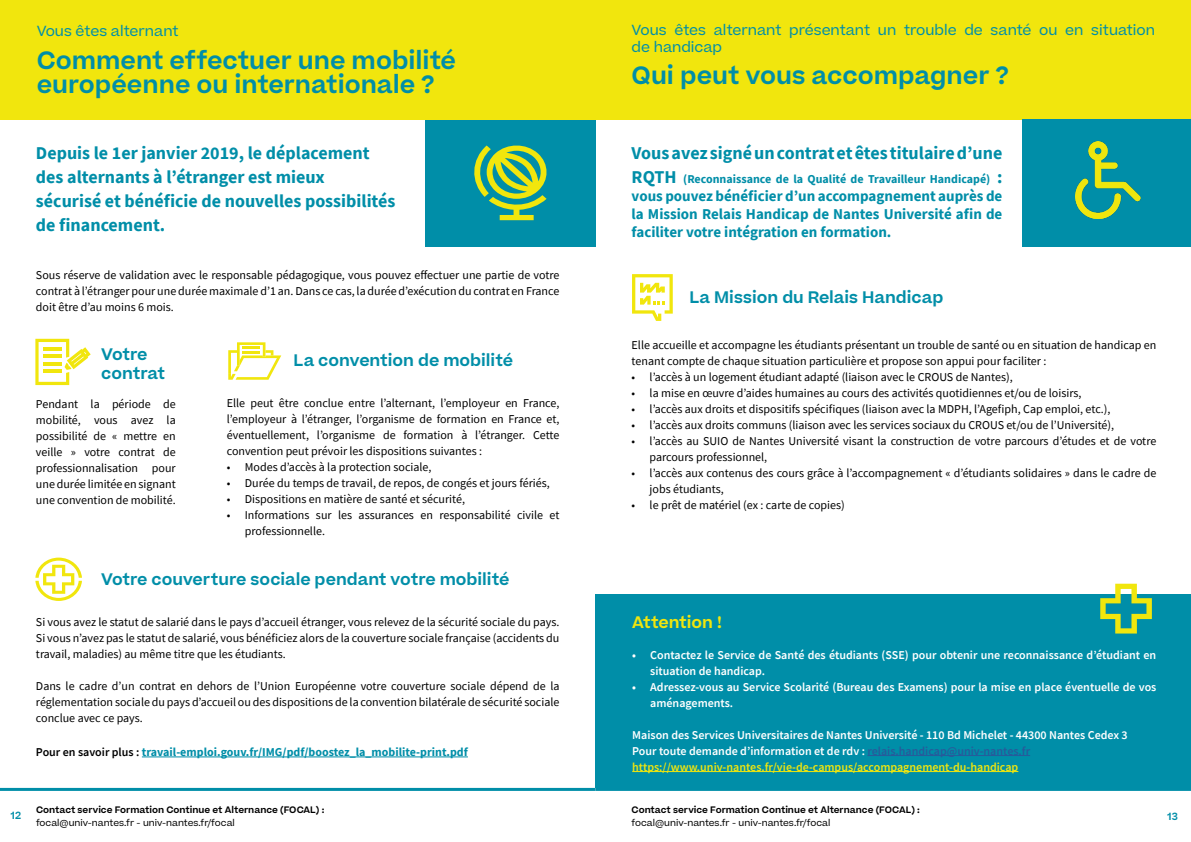
<style>
.page{position:relative;width:1191px;height:842px;background:#fff}
.page>*{position:absolute;margin:0;border:0;box-sizing:border-box;transform-origin:0 0}
.t1{font:600 24px/24px "Beatrice";color:#008ea8}
.t2{font:700 18px/24px "Source Sans Pro";color:#008ea8}
.t3{font:600 16px/19.2px "Beatrice";color:#008ea8}
.t4{font:600 16px "Beatrice";color:#f1e60d}
.t5{font:700 15px/18px "Source Sans Pro";color:#008ea8;text-align:justify}
.t6{font:14px/16.8px "Beatrice";color:#008ea8}
.t7{font:12px/16px "Source Sans Pro";color:#000;text-align:justify}
.t8{font:600 12px/16px "Source Sans Pro";color:#fff}
.t9{font:700 12px "Source Sans Pro";color:#008ea8}
.t10{font:600 10px "Beatrice";color:#008ea8}
.t11{font:600 9px "Beatrice";color:#000}
.t12{font:9px "Beatrice";color:#000}
.s1{font-weight:600;color:#000}
.s2{font-size:18px}
.s3{color:#275b9b}
.s4{color:#f1e60d}
</style>
<div class="page">
<div style="left:425px;top:119px;width:170px;height:128px;background:#008ea8"></div>
<div style="left:0;top:0;width:595px;height:119px;background:#f1e60d"></div>
<hr style="left:0;top:788px;width:595px;height:3px;background:#008ea8">
<div style="left:595px;top:0;width:596px;height:119px;background:#f1e60d"></div>
<svg style="left:474px;top:145px;width:73px;height:75px"></svg>
<hr style="left:595px;top:788px;width:596px;height:3px;background:#008ea8">
<hr style="left:142px;top:757px;width:326px;height:1px;background:#008ea8">
<svg style="left:35px;top:339px;width:56px;height:46px"></svg>
<svg style="left:35px;top:558px;width:47px;height:43px"></svg>
<svg style="left:228px;top:342px;width:53px;height:38px"></svg>
<div style="left:1022px;top:119px;width:169px;height:128px;background:#008ea8"></div>
<div style="left:595px;top:594px;width:596px;height:194px;background:#008ea8"></div>
<hr style="left:867px;top:755px;width:163px;height:1px;background:#275b9b">
<hr style="left:632px;top:771px;width:386px;height:1px;background:#f1e60d">
<img style="left:1075px;top:141px;width:66px;height:78px">
<svg style="left:632px;top:274px;width:41px;height:47px"></svg>
<svg style="left:1100px;top:584px;width:51px;height:49px"></svg>
<p class="t6" style="left:37px;top:23px;width:143px">Vous êtes alternant</p>
<h1 class="t1" style="left:37px;top:48px;width:421px">Comment effectuer une mobilité européenne ou internationale ?</h1>
<h2 class="t2" style="left:36px;top:141px;width:361px">Depuis le 1er janvier 2019, le déplacement des alternants à l’étranger est mieux<br>sécurisé et bénéficie de nouvelles possibilités de financement.</h2>
<p class="t7" style="left:36px;top:267px;width:525px">Sous réserve de validation avec le responsable pédagogique, vous pouvez effectuer une partie de votre contrat à l’étranger pour une durée maximale d’1 an. Dans ce cas, la durée d’exécution du contrat en France doit être d’au moins 6 mois.</p>
<h3 class="t3" style="left:101px;top:344px;width:65px">Votre contrat</h3>
<p class="t7" style="left:36px;top:396px;width:141px">Pendant la période de mobilité, vous avez la possibilité de « mettre en veille » votre contrat de professionnalisation pour une durée limitée en signant une convention de mobilité.</p>
<h3 class="t3" style="left:293px;top:351px;width:221px">La convention de mobilité</h3>
<p class="t7" style="left:227px;top:395px;width:334px">Elle peut être conclue entre l’alternant, l’employeur en France, l’employeur à l’étranger, l’organisme de formation en France et, éventuellement, l’organisme de formation à l’étranger. Cette convention peut prévoir les dispositions suivantes :</p>
<p class="t7" style="left:227px;top:459px;width:206px">• Modes d’accès à la protection sociale,</p>
<p class="t7" style="left:227px;top:475px;width:324px">• Durée du temps de travail, de repos, de congés et jours fériés,</p>
<p class="t7" style="left:227px;top:491px;width:240px">• Dispositions en matière de santé et sécurité,</p>
<p class="t7" style="left:245px;top:507px;width:316px;text-indent:-18px">• Informations sur les assurances en responsabilité civile et professionnelle.</p>
<h3 class="t3" style="left:101px;top:570px;width:409px">Votre couverture sociale pendant votre mobilité</h3>
<p class="t7" style="left:36px;top:614px;width:525px">Si vous avez le statut de salarié dans le pays d’accueil étranger, vous relevez de la sécurité sociale du pays.<br>Si vous n’avez pas le statut de salarié, vous bénéficiez alors de la couverture sociale française (accidents du travail, maladies) au même titre que les étudiants.</p>
<p class="t7" style="left:36px;top:678px;width:525px">Dans le cadre d’un contrat en dehors de l’Union Européenne votre couverture sociale dépend de la réglementation sociale du pays d’accueil ou des dispositions de la convention bilatérale de sécurité sociale conclue avec ce pays.</p>
<p class="t9" style="left:36px;top:744px;width:433px"><span class="s1">Pour en savoir plus :</span> travail-emploi.gouv.fr/IMG/pdf/boostez_la_mobilite-print.pdf</p>
<p class="t6" style="left:631px;top:21px;width:525px">Vous êtes alternant présentant un trouble de santé ou en situation de handicap</p>
<h1 class="t1" style="left:631px;top:63px;width:379px">Qui peut vous accompagner ?</h1>
<h2 class="t2" style="left:631px;top:141px;width:372px">Vous avez signé un contrat et êtes titulaire d’une</h2>
<p class="t9" style="left:631px;top:171px;width:372px"><span class="s2">RQTH</span> (Reconnaissance de la Qualité de Travailleur Handicapé) <span class="s2">:</span></p>
<p class="t5" style="left:631px;top:187px;width:372px">vous pouvez bénéficier d’un accompagnement auprès de la Mission Relais Handicap de Nantes Université afin de faciliter votre intégration en formation.</p>
<h3 class="t3" style="left:689px;top:287px;width:255px">La Mission du Relais Handicap</h3>
<p class="t7" style="left:631px;top:337px;width:526px">Elle accueille et accompagne les étudiants présentant un trouble de santé ou en situation de handicap en tenant compte de chaque situation particulière et propose son appui pour faciliter :</p>
<p class="t7" style="left:631px;top:369px;width:382px">• l’accès à un logement étudiant adapté (liaison avec le CROUS de Nantes),</p>
<p class="t7" style="left:631px;top:385px;width:451px">• la mise en œuvre d’aides humaines au cours des activités quotidiennes et/ou de loisirs,</p>
<p class="t7" style="left:631px;top:401px;width:480px">• l’accès aux droits et dispositifs spécifiques (liaison avec la MDPH, l’Agefiph, Cap emploi, etc.),</p>
<p class="t7" style="left:631px;top:417px;width:484px">• l’accès aux droits communs (liaison avec les services sociaux du CROUS et/ou de l’Université),</p>
<p class="t7" style="left:649px;top:433px;width:508px;text-indent:-18px">• l’accès au SUIO de Nantes Université visant la construction de votre parcours d’études et de votre parcours professionnel,</p>
<p class="t7" style="left:649px;top:465px;width:508px;text-indent:-18px">• l’accès aux contenus des cours grâce à l’accompagnement « d’étudiants solidaires » dans le cadre de jobs étudiants,</p>
<p class="t7" style="left:631px;top:497px;width:215px">• le prêt de matériel (ex : carte de copies)</p>
<h3 class="t4" style="left:632px;top:611px;width:91px">Attention !</h3>
<p class="t8" style="left:650px;top:646px;width:507px;text-indent:-18px">• Contactez le Service de Santé des étudiants (SSE) pour obtenir une reconnaissance d’étudiant en situation de handicap.</p>
<p class="t8" style="left:650px;top:678px;width:508px;text-indent:-18px">• Adressez-vous au Service Scolarité (Bureau des Examens) pour la mise en place éventuelle de vos aménagements.</p>
<p class="t8" style="left:632px;top:726px;width:497px">Maison des Services Universitaires de Nantes Université - 110 Bd Michelet - 44300 Nantes Cedex 3<br>Pour toute demande d’information et de rdv : <span class="s3">relais.handicap@univ-nantes.fr </span><span class="s4">https://www.univ-nantes.fr/vie-de-campus/accompagnement-du-handicap</span></p>
<p class="t11" style="left:36px;top:803px;width:290px">Contact service Formation Continue et Alternance (FOCAL) :</p>
<p class="t12" style="left:36px;top:817px;width:200px">focal@univ-nantes.fr - univ-nantes.fr/focal</p>
<p class="t11" style="left:631px;top:803px;width:290px">Contact service Formation Continue et Alternance (FOCAL) :</p>
<p class="t12" style="left:631px;top:817px;width:200px">focal@univ-nantes.fr - univ-nantes.fr/focal</p>
<p class="t10" style="left:11px;top:809px;width:12px">12</p>
<p class="t10" style="left:1167px;top:810px;width:12px">13</p>
</div>
